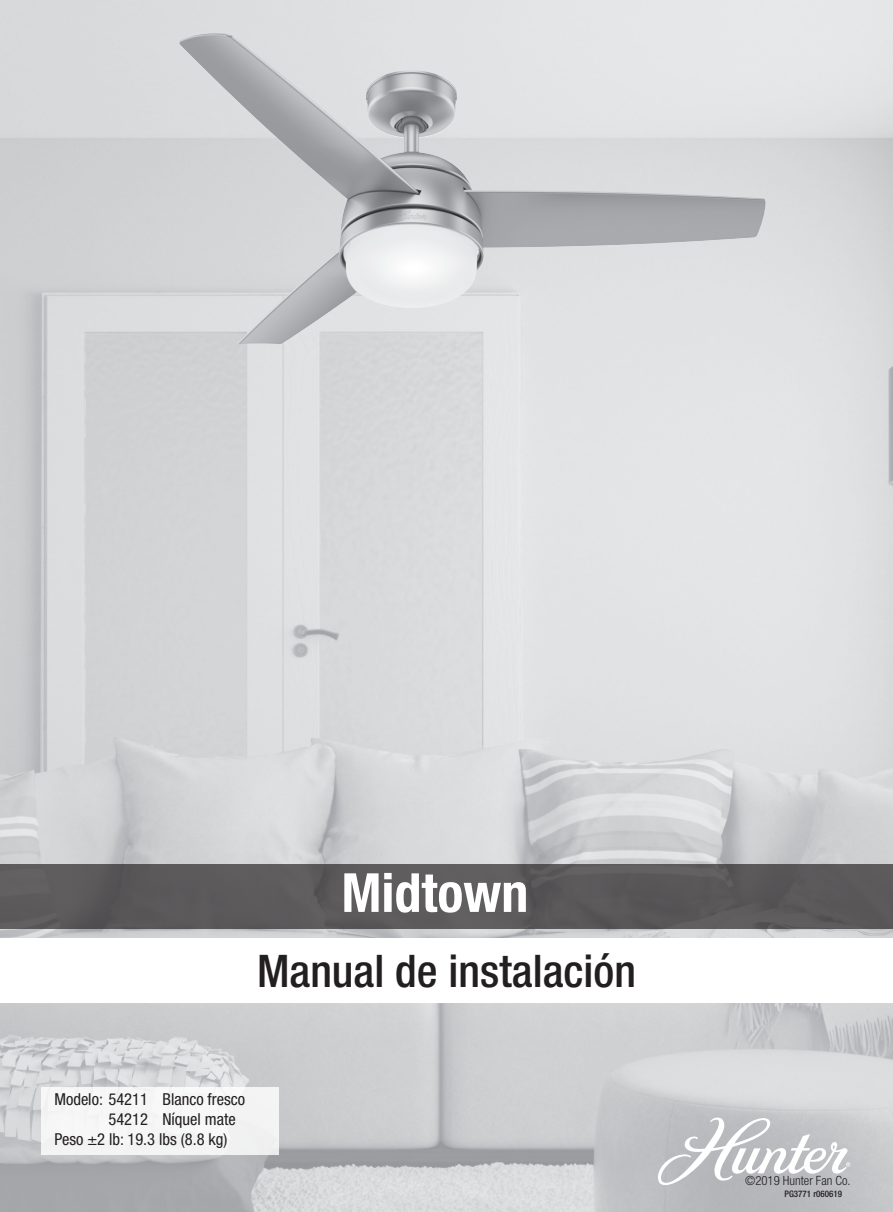
<style>
.page{position:relative;width:893px;height:1212px;background:#fff}
.page>*{position:absolute;margin:0;border:0;box-sizing:border-box;transform-origin:0 0}
.t1{font:700 condensed 54px "Helvetica Neue LT Std";color:#fff}
.t2{font:500 condensed 45px "Helvetica Neue LT Std";color:#231f20}
.t3{font:condensed 16.5px "Helvetica Neue LT Std";color:#231f20}
.t4{font:300 condensed 12.75px "Helvetica Neue LT Std";color:#231f20}
.t5{font:500 condensed 9px "Helvetica Neue LT Std";color:#231f20}
</style>
<div class="page">
<img style="left:0;top:0;width:893px;height:1212px">
<div style="left:0;top:939px;width:893px;height:64px;background:#fff"></div>
<svg style="left:658px;top:1117px;width:192px;height:68px"></svg>
<div style="left:0;top:864px;width:893px;height:64px;background:#5c5a5b"></div>
<div style="left:41px;top:1087px;width:238px;height:68px;background:#f5f5f6"></div>
<img style="left:179px;top:33px;width:587px;height:311px">
<p class="t1" style="left:341px;top:860px;width:188px">Midtown</p>
<p class="t2" style="left:257px;top:944px;width:380px">Manual de instalación</p>
<p class="t3" style="left:54px;top:1090px;width:192px">Modelo: 54211 Blanco fresco</p>
<p class="t3" style="left:108px;top:1110px;width:129px">54212 Níquel mate</p>
<p class="t3" style="left:54px;top:1129px;width:175px">Peso ±2 lb: 19.3 lbs (8.8 kg)</p>
<p class="t4" style="left:745px;top:1173px;width:107px">©2019 Hunter Fan Co.</p>
<p class="t5" style="left:784px;top:1188px;width:59px">PG3771 r060619</p>
</div>
